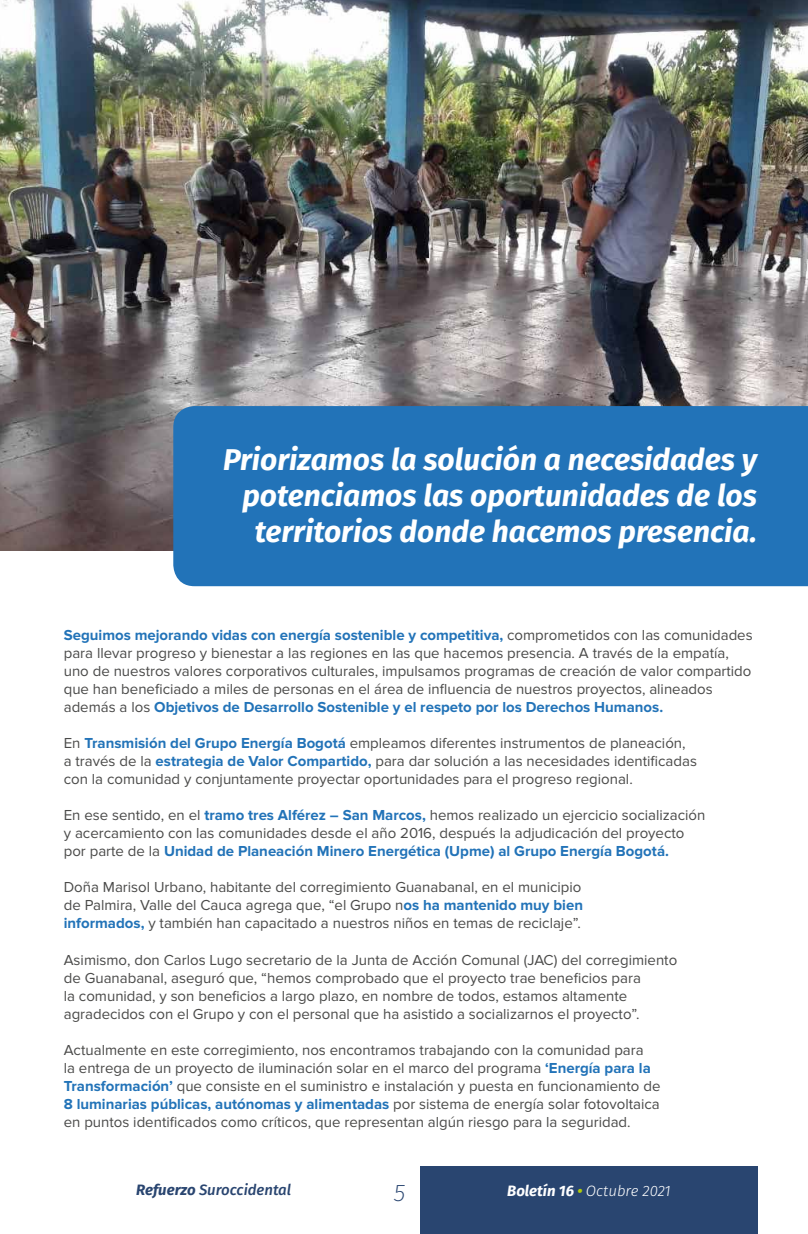
<style>
.page{position:relative;width:808px;height:1234px;background:#fff}
.page>*{position:absolute;margin:0;border:0;box-sizing:border-box;transform-origin:0 0}
.t1{font:italic 700 30px/36px "Fira Sans";color:#fff;text-align:right}
.t2{font:italic 200 24px "Fira Sans";color:#294570}
.t3{font:15px/18px "Proxima Nova";color:#4a4a49}
.t4{font:italic 500 15px "Fira Sans";color:#294570}
.t5{font:italic 300 15px "Fira Sans";color:#fff}
.s1{font-weight:700;color:#2273b8}
.s2{font-weight:700}
.s3{font-weight:700;color:#afca0b}
</style>
<div class="page">
<div style="left:420px;top:1165px;width:338px;height:68px;background:#294570"></div>
<img style="left:0;top:0;width:808px;height:550px">
<div style="left:173px;top:406px;width:635px;height:180px;background:#2273b8"></div>
<h1 class="t1" style="left:223px;top:439px;width:535px">Priorizamos la solución a necesidades y potenciamos las oportunidades de los territorios donde hacemos presencia.</h1>
<p class="t3" style="left:64px;top:626px;width:690px"><span class="s1">Seguimos mejorando vidas con energía sostenible y competitiva,</span> comprometidos con las comunidades para llevar progreso y bienestar a las regiones en las que hacemos presencia. A través de la empatía, uno de nuestros valores corporativos culturales, impulsamos programas de creación de valor compartido que han beneficiado a miles de personas en el área de influencia de nuestros proyectos, alineados además a los <span class="s1">Objetivos de Desarrollo Sostenible y el respeto por los Derechos Humanos.</span></p>
<p class="t3" style="left:64px;top:734px;width:635px">En <span class="s1">Transmisión del Grupo Energía Bogotá</span> empleamos diferentes instrumentos de planeación, a través de la <span class="s1">estrategia de Valor Compartido,</span> para dar solución a las necesidades identificadas con la comunidad y conjuntamente proyectar oportunidades para el progreso regional.</p>
<p class="t3" style="left:64px;top:806px;width:643px">En ese sentido, en el <span class="s1">tramo tres Alférez – San Marcos,</span> hemos realizado un ejercicio socialización y acercamiento con las comunidades desde el año 2016, después la adjudicación del proyecto por parte de la <span class="s1">Unidad de Planeación Minero Energética (Upme) al Grupo Energía Bogotá.</span></p>
<p class="t3" style="left:64px;top:878px;width:521px;text-align:justify">Doña Marisol Urbano, habitante del corregimiento Guanabanal, en el municipio de Palmira, Valle del Cauca agrega que, “el Grupo n<span class="s1">os ha mantenido muy bien informados,</span> y también han capacitado a nuestros niños en temas de reciclaje”.</p>
<p class="t3" style="left:64px;top:950px;width:615px">Asimismo, don Carlos Lugo secretario de la Junta de Acción Comunal (JAC) del corregimiento de Guanabanal, aseguró que, “hemos comprobado que el proyecto trae beneficios para<br>la comunidad, y son beneficios a largo plazo, en nombre de todos, estamos altamente agradecidos con el Grupo y con el personal que ha asistido a socializarnos el proyecto”.</p>
<p class="t3" style="left:64px;top:1040px;width:598px">Actualmente en este corregimiento, nos encontramos trabajando con la comunidad para<br>la entrega de un proyecto de iluminación solar en el marco del programa <span class="s1">‘Energía para la Transformación’</span> que consiste en el suministro e instalación y puesta en funcionamiento de <span class="s1">8 luminarias públicas, autónomas y alimentadas</span> por sistema de energía solar fotovoltaica en puntos identificados como críticos, que representan algún riesgo para la seguridad.</p>
<p class="t4" style="left:136px;top:1177px;width:156px"><span class="s2">Refuerzo</span> Suroccidental</p>
<h2 class="t2" style="left:394px;top:1175px;width:13px">5</h2>
<p class="t5" style="left:507px;top:1180px;width:165px"><span class="s2">Boletín 16</span> <span class="s3">•</span> Octubre 2021</p>
</div>
